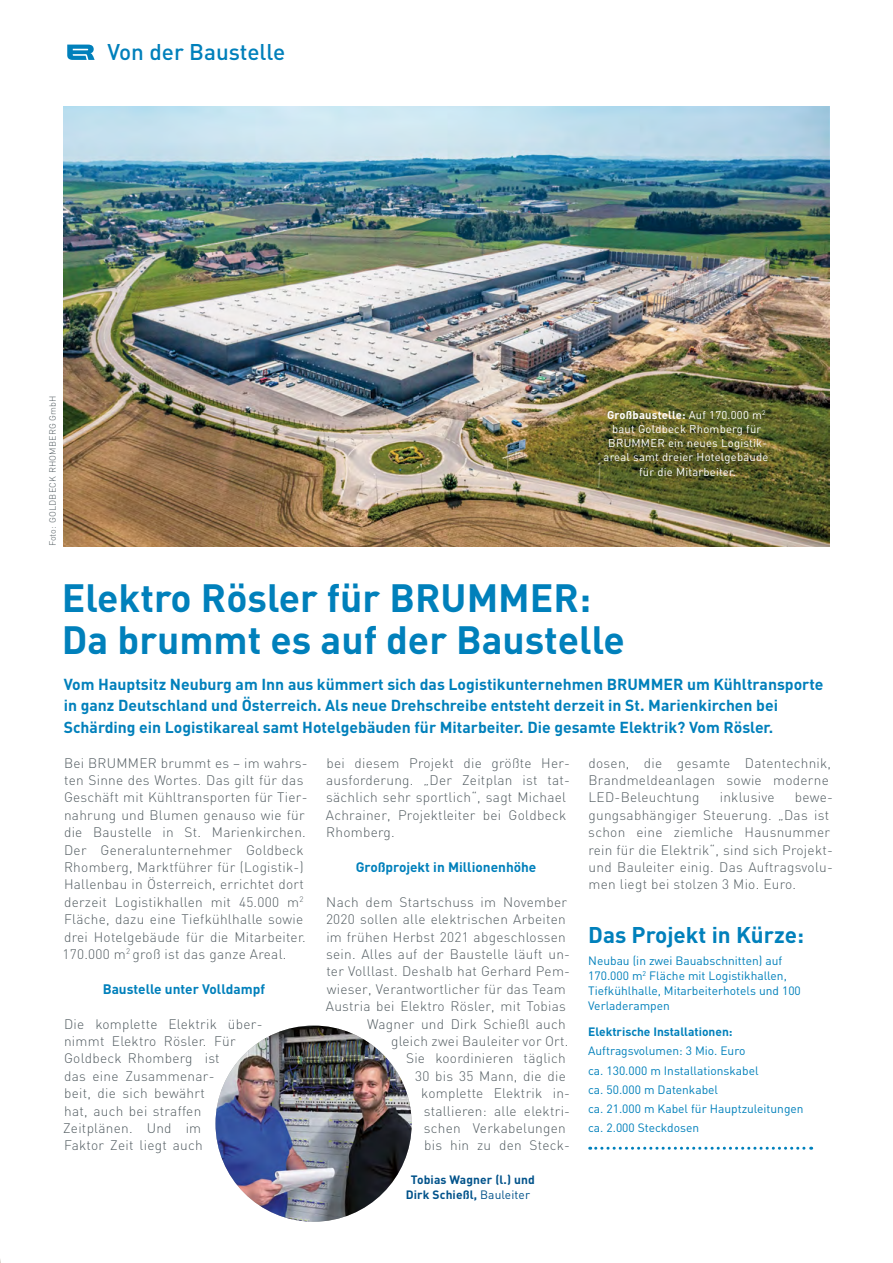
<style>
.page{position:relative;width:893px;height:1263px;background:#fff}
.page>*{position:absolute;margin:0;border:0;box-sizing:border-box;transform-origin:0 0}
.t1{font:700 39px/42px "DIN";color:#0080bb}
.t2{font:700 22.5px "DIN";color:#0080bb}
.t3{font:500 22.5px "DIN";color:#0080bb}
.t4{font:700 15.75px/21.8px "DIN";color:#0080bb}
.t5{font:300 13.65px/17.4px "DIN";letter-spacing:.02em;color:#535d62}
.t6{font:700 13.65px "DIN";color:#0080bb}
.t7{font:12px/19.2px "DIN";color:#0080bb}
.t8{font:700 12px/15px "DIN";letter-spacing:.01em;color:#00528a;text-align:center}
.t9{font:700 12px "DIN";color:#0080bb}
.t10{font:11.25px/14.2px "DIN";letter-spacing:.02em;color:#fff;text-align:center}
.t11{font:300 9px "DIN";letter-spacing:.02em;color:#535d62}
.s1{font-weight:700}
.s2{font-weight:400}
</style>
<div class="page">
<svg style="left:67px;top:45px;width:28px;height:15px"></svg>
<img style="left:64px;top:106px;width:765px;height:440px">
<svg style="left:590px;top:1147px;width:222px;height:3px"></svg>
<img style="left:215px;top:1025px;width:197px;height:197px;border-radius:98px">
<h2 class="t3" style="left:107px;top:37px;width:179px">Von der Baustelle</h2>
<p class="t11" style="left:47px;top:546px;width:153px;rotate:-90deg">Foto: GOLDBECK RHOMBERG GmbH</p>
<p class="t10" style="left:604px;top:407px;width:166px"><span class="s1">Großbaustelle:</span> Auf 170.000 m<sup>2 </sup>baut Goldbeck Rhomberg für<br>BRUMMER ein neues Logistik&shy;areal samt dreier Hotelgebäude für die Mitarbeiter.</p>
<h1 class="t1" style="left:62px;top:575px;width:564px">Elektro Rösler für BRUMMER:<br>Da brummt es auf der Baustelle</h1>
<p class="t4" style="left:64px;top:672px;width:761px">Vom Hauptsitz Neuburg am Inn aus kümmert sich das Logistikunternehmen BRUMMER um Kühltransporte in ganz Deutschland und Österreich. Als neue Drehschreibe entsteht derzeit in St. Marienkirchen bei<br>Schärding ein Logistikareal samt Hotelgebäuden für Mitarbeiter. Die gesamte Elektrik? Vom Rösler.</p>
<p class="t5" style="left:63px;top:754px;width:247px">Bei BRUMMER brummt es – im wahrs&shy;ten Sinne des Wortes. Das gilt für das Geschäft mit Kühltransporten für Tier&shy;nahrung und Blumen genauso wie für die Baustelle in St. Marienkirchen.<br>Der Generalunternehmer Goldbeck Rhomberg, Marktführer für (Logistik-)<br>Hallenbau in Österreich, errichtet dort derzeit Logistikhallen mit 45.000 m<sup>2<br></sup>Fläche, dazu eine Tiefkühlhalle sowie drei Hotelgebäude für die Mitarbeiter.<br>170.000 m<sup>2</sup> groß ist das ganze Areal.</p>
<p class="t6" style="left:103px;top:980px;width:164px">Baustelle unter Volldampf</p>
<p class="t5" style="left:63px;top:1015px;width:201px">Die komplette Elektrik über&shy;nimmt Elektro Rösler. Für<br>Goldbeck Rhomberg ist<br>das eine Zusammenar-<br>beit, die sich bewährt<br>hat, auch bei straffen<br>Zeitplänen. Und im<br>Faktor Zeit liegt auch</p>
<p class="t5" style="left:326px;top:754px;width:246px">bei diesem Projekt die größte Her&shy;ausforderung. „Der Zeitplan ist tat&shy;sächlich sehr sportlich“, sagt Michael<br>Achrainer, Projektleiter bei Goldbeck<br>Rhomberg.</p>
<p class="t6" style="left:356px;top:858px;width:182px">Großprojekt in Millionenhöhe</p>
<p class="t5" style="left:326px;top:893px;width:242px">Nach dem Startschuss im November</p>
<p class="t5" style="left:326px;top:910px;width:241px">2020 sollen alle elektrischen Arbeiten</p>
<p class="t5" style="left:326px;top:928px;width:241px">im frühen Herbst 2021 abgeschlossen</p>
<p class="t5" style="left:326px;top:945px;width:245px">sein. Alles auf der Baustelle läuft un-</p>
<p class="t5" style="left:326px;top:963px;width:245px">ter Volllast. Deshalb hat Gerhard Pem-</p>
<p class="t5" style="left:327px;top:980px;width:241px">wieser, Verantwortlicher für das Team</p>
<p class="t5" style="left:326px;top:997px;width:242px">Austria bei Elektro Rösler, mit Tobias</p>
<p class="t5" style="left:367px;top:1015px;width:200px">Wagner und Dirk Schießl auch</p>
<p class="t5" style="left:391px;top:1032px;width:179px">gleich zwei Bauleiter vor Ort.</p>
<p class="t5" style="left:406px;top:1050px;width:161px">Sie koordinieren täglich</p>
<p class="t5" style="left:415px;top:1067px;width:152px">30 bis 35 Mann, die die</p>
<p class="t5" style="left:421px;top:1084px;width:150px">komplette Elektrik in-</p>
<p class="t5" style="left:424px;top:1102px;width:148px">stallieren: alle elektri-</p>
<p class="t5" style="left:424px;top:1119px;width:143px">schen Verkabelungen</p>
<p class="t5" style="left:424px;top:1137px;width:147px">bis hin zu den Steck-</p>
<p class="t8" style="left:406px;top:1172px;width:131px">Tobias Wagner (l.) und<br>Dirk Schießl, <span class="s2">Bauleiter</span></p>
<p class="t5" style="left:588px;top:754px;width:244px">dosen, die gesamte Datentechnik,<br>Brandmeldeanlagen sowie moderne<br>LED-Beleuchtung</p>
<p class="t5" style="left:588px;top:789px;width:246px;text-indent:207px">bewe&shy;gungsabhängiger Steuerung. „Das ist schon eine ziemliche Hausnummer rein für die Elektrik“, sind sich Projekt&shy;und Bauleiter einig. Das Auftragsvolu&shy;men liegt bei stolzen 3 Mio. Euro.</p>
<p class="t5" style="left:720px;top:789px;width:56px">inklusive</p>
<h2 class="t2" style="left:588px;top:920px;width:217px">Das Projekt in Kürze:</h2>
<p class="t7" style="left:588px;top:953px;width:214px;line-height:15px">Neubau (in zwei Bauabschnitten) auf 170.000 m<sup>2</sup> Fläche mit Logistikhallen, Tiefkühlhalle, Mitarbeiterhotels und 100<br>Verladerampen</p>
<p class="t9" style="left:588px;top:1024px;width:146px">Elektrische Installationen:</p>
<p class="t7" style="left:588px;top:1041px;width:217px">Auftragsvolumen: 3 Mio. Euro<br>ca. 130.000 m Installationskabel<br>ca. 50.000 m Datenkabel<br>ca. 21.000 m Kabel für Hauptzuleitungen ca. 2.000 Steckdosen</p>
</div>
